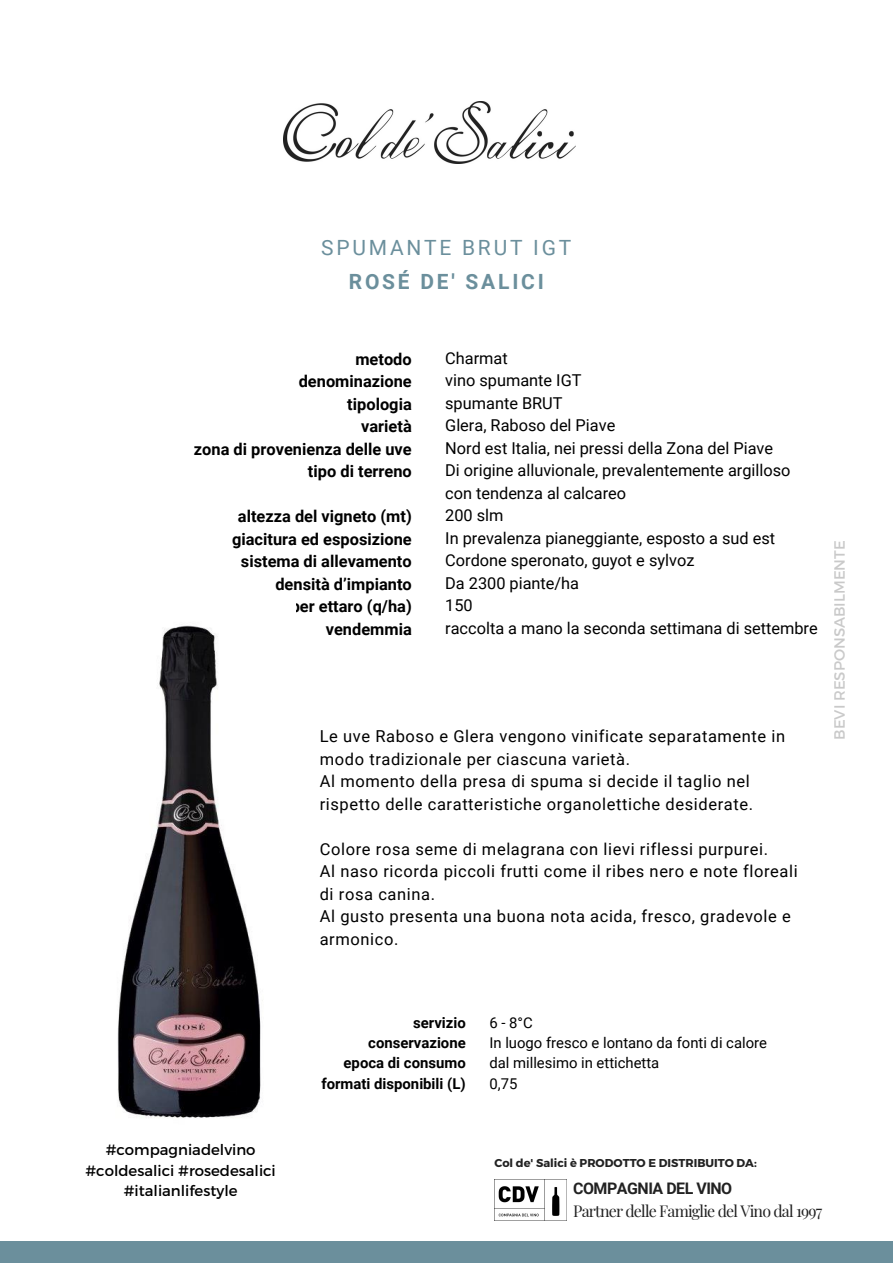
<style>
.page{position:relative;width:893px;height:1264px;background:#fff}
.page>*{position:absolute;margin:0;border:0;box-sizing:border-box;transform-origin:0 0}
.t1{font:21px "Roboto";letter-spacing:.13em;color:#6b8f9c}
.t2{font:700 21px "Roboto";letter-spacing:.13em;color:#6b8f9c}
.t3{font:16.5px/22.5px "Roboto";letter-spacing:.035em;color:#000}
.t4{font:16.35px/22.5px "Roboto";color:#000}
.t5{font:700 16.35px/22.5px "Roboto";color:#000;text-align:right}
.t6{font:15.9px "Playfair Display";letter-spacing:-.05em;color:#222}
.t7{font:700 15.9px "Roboto";letter-spacing:-.03em;color:#222}
.t8{font:14.85px/20.2px "Roboto";color:#000}
.t9{font:14.85px/20.2px "Montserrat";color:#000;text-align:center}
.t10{font:700 14.85px/20.2px "Roboto";color:#000;text-align:right}
.t11{font:14.85px "Montserrat";color:#a6a6a6}
.t12{font:700 11.4px "Montserrat";color:#222}
</style>
<div class="page">
<div style="left:0;top:1240px;width:892px;height:22px;background:#6b8f9c"></div>
<img style="left:283px;top:101px;width:292px;height:62px">
<img style="left:117px;top:625px;width:146px;height:493px">
<img style="left:494px;top:1179px;width:72px;height:41px">
<p class="t1" style="left:321px;top:236px;width:251px">SPUMANTE BRUT IGT</p>
<p class="t2" style="left:349px;top:269px;width:196px">ROSÉ DE' SALICI</p>
<p class="t5" style="left:194px;top:348px;width:219px">metodo<br>denominazione<br>tipologia<br>varietà<br>zona di provenienza delle uve tipo di terreno</p>
<p class="t5" style="left:232px;top:505px;width:181px">altezza del vigneto (mt) giacitura ed esposizione sistema di allevamento densità d’impianto<br>resa per ettaro (q/ha) vendemmia</p>
<p class="t4" style="left:445px;top:347px;width:374px">Charmat<br>vino spumante IGT<br>spumante BRUT<br>Glera, Raboso del Piave<br>Nord est Italia, nei pressi della Zona del Piave<br>Di origine alluvionale, prevalentemente argilloso con tendenza al calcareo<br>200 slm<br>In prevalenza pianeggiante, esposto a sud est<br>Cordone speronato, guyot e sylvoz<br>Da 2300 piante/ha<br>150<br>raccolta a mano la seconda settimana di settembre</p>
<p class="t3" style="left:320px;top:725px;width:467px">Le uve Raboso e Glera vengono vinificate separatamente in modo tradizionale per ciascuna varietà.<br>Al momento della presa di spuma si decide il taglio nel rispetto delle caratteristiche organolettiche desiderate.</p>
<p class="t3" style="left:320px;top:837px;width:479px">Colore rosa seme di melagrana con lievi riflessi purpurei.<br>Al naso ricorda piccoli frutti come il ribes nero e note floreali di rosa canina.<br>Al gusto presenta una buona nota acida, fresco, gradevole e armonico.</p>
<p class="t11" style="left:829px;top:740px;width:201px;rotate:-90deg">BEVI RESPONSABILMENTE</p>
<p class="t9" style="left:85px;top:1139px;width:192px">#compagniadelvino #coldesalici #rosedesalici #italianlifestyle</p>
<p class="t10" style="left:321px;top:1012px;width:146px">servizio conservazione<br>epoca di consumo formati disponibili (L)</p>
<p class="t8" style="left:489px;top:1012px;width:279px">6 - 8°C<br>In luogo fresco e lontano da fonti di calore dal millesimo in ettichetta<br>0,75</p>
<p class="t12" style="left:494px;top:1155px;width:264px">Col de' Salici è PRODOTTO E DISTRIBUITO DA:</p>
<p class="t7" style="left:573px;top:1178px;width:161px">COMPAGNIA DEL VINO</p>
<p class="t6" style="left:573px;top:1199px;width:250px">Partner delle Famiglie del Vino dal 1997</p>
</div>
